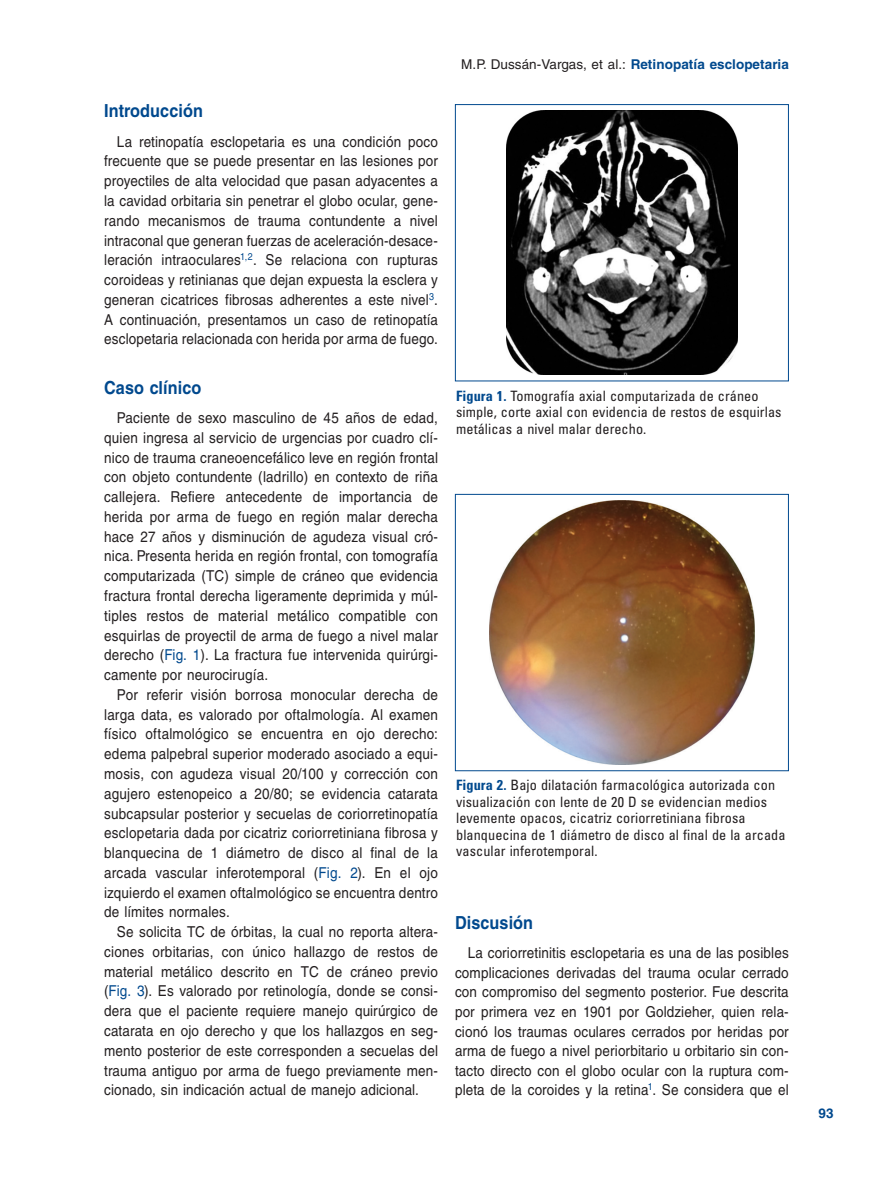
<style>
.page{position:relative;width:893px;height:1191px;background:#fff}
.page>*{position:absolute;margin:0;border:0;box-sizing:border-box;transform-origin:0 0}
.t1{font:700 18px "Helvetica LT Std";letter-spacing:.005em;color:#01498e;scale:.9 1}
.TX{font:15px/19.8px "Helvetica LT Std";letter-spacing:.01em;color:#231f20;text-align:justify;scale:.9 1}
.FGC{font:condensed 14.25px/16.5px "Univers LT Std";letter-spacing:.005em;color:#231f20}
.t2{font:13.5px "Helvetica LT Std";letter-spacing:.005em;color:#231f20}
.FOLIO{font:700 13.5px "Helvetica LT Std";color:#01498e}
.s1{color:#01498e}
.s2{font-weight:700;color:#01498e}
</style>
<div class="page">
<img style="left:507px;top:111px;width:230px;height:263px">
<div style="left:455px;top:104px;width:334px;height:277px;border:1px solid #01498e"></div>
<img style="left:490px;top:501px;width:264px;height:263px">
<div style="left:455px;top:494px;width:334px;height:277px;border:1px solid #01498e"></div>
<h1 class="t1" style="left:104px;top:100px;width:111px">Introducción</h1>
<p class="TX" style="left:104px;top:131px;width:372px;text-indent:13px">La retinopatía esclopetaria es una condición poco frecuente que se puede presentar en las lesiones por proyectiles de alta velocidad que pasan adyacentes a la cavidad orbitaria sin penetrar el globo ocular, gene&shy;rando mecanismos de trauma contundente a nivel intraconal que generan fuerzas de aceleración-desace&shy;leración intraoculares<sup>1,2</sup>. Se relaciona con rupturas coroideas y retinianas que dejan expuesta la esclera y generan cicatrices fibrosas adherentes a este nivel<sup>3</sup>.<br>A continuación, presentamos un caso de retinopatía esclopetaria relacionada con herida por arma de fuego.</p>
<h1 class="t1" style="left:104px;top:376px;width:110px">Caso clínico</h1>
<p class="TX" style="left:104px;top:408px;width:373px;text-indent:13px">Paciente de sexo masculino de 45 años de edad, quien ingresa al servicio de urgencias por cuadro clí&shy;nico de trauma craneoencefálico leve en región frontal con objeto contundente (ladrillo) en contexto de riña callejera. Refiere antecedente de importancia de herida por arma de fuego en región malar derecha hace 27 años y disminución de agudeza visual cró&shy;nica. Presenta herida en región frontal, con tomografía computarizada (TC) simple de cráneo que evidencia fractura frontal derecha ligeramente deprimida y múl&shy;tiples restos de material metálico compatible con esquirlas de proyectil de arma de fuego a nivel malar derecho (<span class="s1">Fig. 1</span>). La fractura fue intervenida quirúrgi&shy;camente por neurocirugía.</p>
<p class="TX" style="left:104px;top:684px;width:372px;text-indent:13px">Por referir visión borrosa monocular derecha de larga data, es valorado por oftalmología. Al examen físico oftalmológico se encuentra en ojo derecho: edema palpebral superior moderado asociado a equi&shy;mosis, con agudeza visual 20/100 y corrección con agujero estenopeico a 20/80; se evidencia catarata subcapsular posterior y secuelas de coriorretinopatía esclopetaria dada por cicatriz coriorretiniana fibrosa y blanquecina de 1 diámetro de disco al final de la arcada vascular inferotemporal (<span class="s1">Fig. 2</span>). En el ojo izquierdo el examen oftalmológico se encuentra dentro de límites normales.</p>
<p class="TX" style="left:104px;top:922px;width:372px;text-indent:13px">Se solicita TC de órbitas, la cual no reporta altera&shy;ciones orbitarias, con único hallazgo de restos de material metálico descrito en TC de cráneo previo (<span class="s1">Fig. 3</span>). Es valorado por retinología, donde se consi&shy;dera que el paciente requiere manejo quirúrgico de catarata en ojo derecho y que los hallazgos en seg&shy;mento posterior de este corresponden a secuelas del trauma antiguo por arma de fuego previamente men&shy;cionado, sin indicación actual de manejo adicional.</p>
<p class="t2" style="left:461px;top:57px;width:329px">M.P. Dussán-Vargas, et al.: <span class="s2">Retinopatía esclopetaria</span></p>
<p class="FGC" style="left:456px;top:387px;width:327px"><span class="s2">Figura 1.</span> Tomografía axial computarizada de cráneo simple, corte axial con evidencia de restos de esquirlas metálicas a nivel malar derecho.</p>
<p class="FGC" style="left:456px;top:777px;width:331px"><span class="s2">Figura 2.</span> Bajo dilatación farmacológica autorizada con visualización con lente de 20 D se evidencian medios levemente opacos, cicatriz coriorretiniana fibrosa blanquecina de 1 diámetro de disco al final de la arcada vascular inferotemporal.</p>
<h1 class="t1" style="left:455px;top:911px;width:88px">Discusión</h1>
<p class="TX" style="left:455px;top:943px;width:372px;text-indent:13px">La coriorretinitis esclopetaria es una de las posibles complicaciones derivadas del trauma ocular cerrado con compromiso del segmento posterior. Fue descrita por primera vez en 1901 por Goldzieher, quien rela&shy;cionó los traumas oculares cerrados por heridas por arma de fuego a nivel periorbitario u orbitario sin con&shy;tacto directo con el globo ocular con la ruptura com&shy;pleta de la coroides y la retina<sup>1</sup>. Se considera que el</p>
<p class="FOLIO" style="left:819px;top:1104px;width:17px">93</p>
</div>
